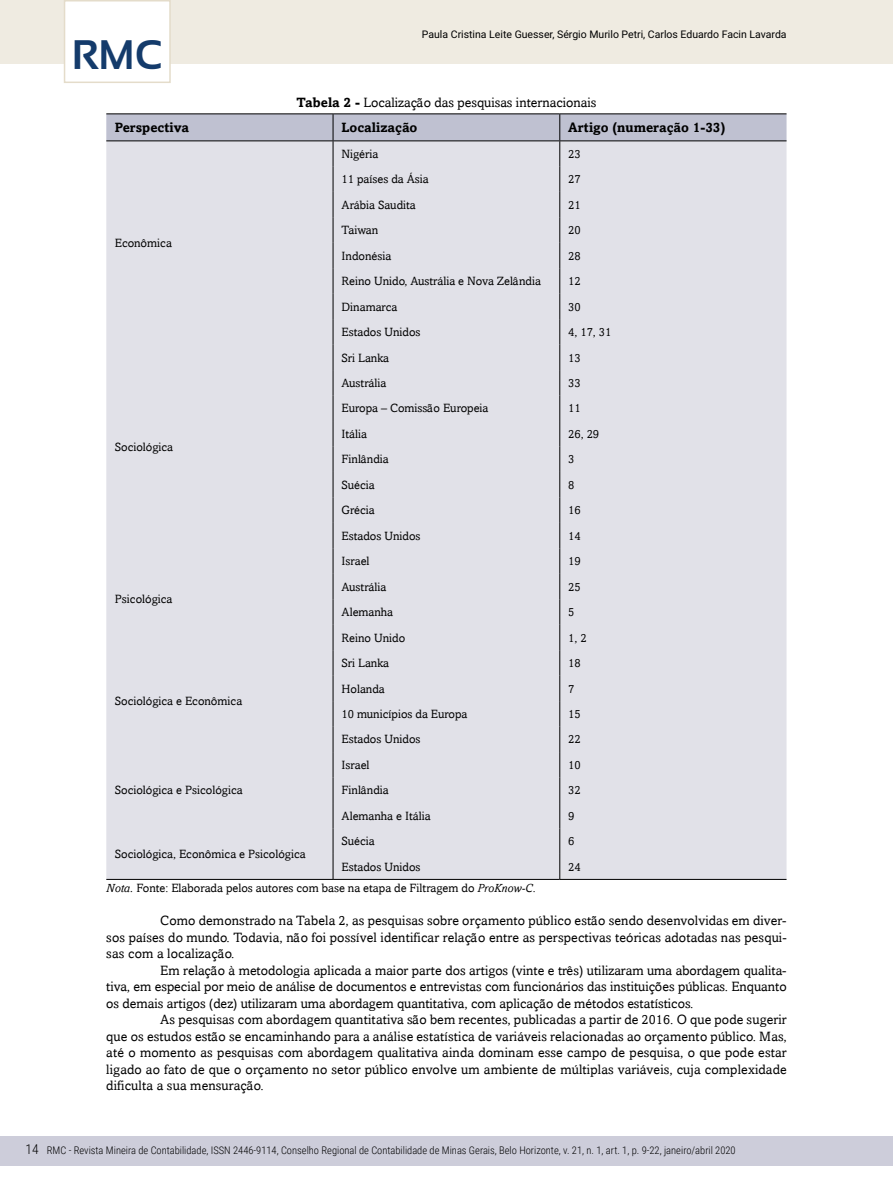
<style>
.page{position:relative;width:893px;height:1191px;background:#fff}
.page>*{position:absolute;margin:0;border:0;box-sizing:border-box;transform-origin:0 0}
.t1{font:700 41.25px "Sansation";color:#143b6b}
.t2{font:13.5px "Amasis";letter-spacing:.01em;color:#000}
.t3{font:700 13.5px "Amasis";color:#000}
.t4{font:300 13.5px "Roboto Condensed";color:#000}
.t5{font:12px "Amasis";color:#000}
.t6{font:300 10.5px "Roboto Condensed";color:#000}
.t7{font:10.5px "Roboto";color:#000}
.s1{font-weight:700}
.s2{font-style:italic}
</style>
<div class="page">
<div style="left:0;top:1135px;width:893px;height:30px;background:#cdcdda"></div>
<div style="left:0;top:0;width:893px;height:64px;background:#efebe1"></div>
<div style="left:64px;top:0;width:107px;height:83px;background:#fff;border:2px solid #e4dcca"></div>
<hr style="left:560px;top:879px;width:226px;height:1px;background:#000">
<hr style="left:333px;top:879px;width:227px;height:1px;background:#000">
<hr style="left:106px;top:879px;width:227px;height:1px;background:#000">
<hr style="left:333px;top:113px;width:227px;height:1px;background:#000">
<hr style="left:106px;top:113px;width:227px;height:1px;background:#000">
<hr style="left:560px;top:113px;width:226px;height:1px;background:#000">
<div style="left:106px;top:114px;width:680px;height:765px;background:#e1e1e8"></div>
<hr style="left:560px;top:140px;width:226px;height:1px;background:#000">
<h1 class="t1" style="left:72px;top:32px;width:92px">RMC</h1>
<p class="t7" style="left:422px;top:27px;width:366px">Paula Cristina Leite Guesser, Sérgio Murilo Petri, Carlos Eduardo Facin Lavarda</p>
<p class="t2" style="left:296px;top:95px;width:302px"><span class="s1">Tabela 2 -</span> Localização das pesquisas internacionais</p>
<p class="t3" style="left:115px;top:119px;width:76px">Perspectiva</p>
<p class="t3" style="left:342px;top:119px;width:77px">Localização</p>
<p class="t3" style="left:568px;top:119px;width:159px">Artigo (numeração 1-33)</p>
<p class="t5" style="left:115px;top:236px;width:59px">Econômica</p>
<p class="t5" style="left:115px;top:439px;width:60px">Sociológica</p>
<p class="t5" style="left:115px;top:592px;width:59px">Psicológica</p>
<p class="t5" style="left:115px;top:694px;width:129px">Sociológica e Econômica</p>
<p class="t5" style="left:115px;top:783px;width:129px">Sociológica e Psicológica</p>
<p class="t5" style="left:342px;top:147px;width:38px">Nigéria</p>
<p class="t5" style="left:568px;top:147px;width:14px">23</p>
<p class="t5" style="left:342px;top:172px;width:89px">11 países da Ásia</p>
<p class="t5" style="left:568px;top:172px;width:14px">27</p>
<p class="t5" style="left:342px;top:198px;width:76px">Arábia Saudita</p>
<p class="t5" style="left:568px;top:198px;width:14px">21</p>
<p class="t5" style="left:342px;top:223px;width:38px">Taiwan</p>
<p class="t5" style="left:568px;top:223px;width:14px">20</p>
<p class="t5" style="left:342px;top:249px;width:51px">Indonésia</p>
<p class="t5" style="left:568px;top:249px;width:14px">28</p>
<p class="t5" style="left:342px;top:274px;width:201px">Reino Unido, Austrália e Nova Zelândia</p>
<p class="t5" style="left:568px;top:274px;width:14px">12</p>
<p class="t5" style="left:342px;top:299px;width:57px">Dinamarca</p>
<p class="t5" style="left:568px;top:299px;width:14px">30</p>
<p class="t5" style="left:342px;top:325px;width:81px">Estados Unidos</p>
<p class="t5" style="left:568px;top:325px;width:45px">4, 17, 31</p>
<p class="t5" style="left:342px;top:350px;width:49px">Sri Lanka</p>
<p class="t5" style="left:568px;top:350px;width:14px">13</p>
<p class="t5" style="left:342px;top:376px;width:46px">Austrália</p>
<p class="t5" style="left:568px;top:376px;width:14px">33</p>
<p class="t5" style="left:342px;top:401px;width:148px">Europa – Comissão Europeia</p>
<p class="t5" style="left:568px;top:401px;width:14px">11</p>
<p class="t5" style="left:342px;top:427px;width:27px">Itália</p>
<p class="t5" style="left:568px;top:427px;width:32px">26, 29</p>
<p class="t5" style="left:342px;top:452px;width:49px">Finlândia</p>
<p class="t5" style="left:568px;top:452px;width:8px">3</p>
<p class="t5" style="left:342px;top:478px;width:35px">Suécia</p>
<p class="t5" style="left:568px;top:478px;width:8px">8</p>
<p class="t5" style="left:342px;top:503px;width:35px">Grécia</p>
<p class="t5" style="left:568px;top:503px;width:14px">16</p>
<p class="t5" style="left:342px;top:529px;width:81px">Estados Unidos</p>
<p class="t5" style="left:568px;top:529px;width:14px">14</p>
<p class="t5" style="left:342px;top:554px;width:30px">Israel</p>
<p class="t5" style="left:568px;top:554px;width:14px">19</p>
<p class="t5" style="left:342px;top:579px;width:46px">Austrália</p>
<p class="t5" style="left:568px;top:579px;width:14px">25</p>
<p class="t5" style="left:342px;top:605px;width:53px">Alemanha</p>
<p class="t5" style="left:568px;top:605px;width:8px">5</p>
<p class="t5" style="left:342px;top:630px;width:65px">Reino Unido</p>
<p class="t5" style="left:568px;top:630px;width:20px">1, 2</p>
<p class="t5" style="left:342px;top:656px;width:49px">Sri Lanka</p>
<p class="t5" style="left:568px;top:656px;width:14px">18</p>
<p class="t5" style="left:342px;top:681px;width:45px">Holanda</p>
<p class="t5" style="left:568px;top:681px;width:8px">7</p>
<p class="t5" style="left:342px;top:707px;width:127px">10 municípios da Europa</p>
<p class="t5" style="left:568px;top:707px;width:14px">15</p>
<p class="t5" style="left:342px;top:732px;width:81px">Estados Unidos</p>
<p class="t5" style="left:568px;top:732px;width:14px">22</p>
<p class="t5" style="left:342px;top:758px;width:30px">Israel</p>
<p class="t5" style="left:568px;top:758px;width:14px">10</p>
<p class="t5" style="left:342px;top:783px;width:49px">Finlândia</p>
<p class="t5" style="left:568px;top:783px;width:14px">32</p>
<p class="t5" style="left:342px;top:809px;width:91px">Alemanha e Itália</p>
<p class="t5" style="left:568px;top:809px;width:8px">9</p>
<p class="t5" style="left:342px;top:834px;width:35px">Suécia</p>
<p class="t5" style="left:568px;top:834px;width:8px">6</p>
<p class="t5" style="left:342px;top:859px;width:81px">Estados Unidos</p>
<p class="t5" style="left:568px;top:859px;width:14px">24</p>
<p class="t5" style="left:106px;top:881px;width:431px"><span class="s2">Nota.</span> Fonte: Elaborada pelos autores com base na etapa de Filtragem do <span class="s2">ProKnow-C</span>.</p>
<p class="t2" style="left:160px;top:913px;width:628px">Como demonstrado na Tabela 2, as pesquisas sobre orçamento público estão sendo desenvolvidas em diver-</p>
<p class="t2" style="left:106px;top:929px;width:682px">sos países do mundo. Todavia, não foi possível identificar relação entre as perspectivas teóricas adotadas nas pesqui-</p>
<p class="t2" style="left:106px;top:946px;width:130px">sas com a localização.</p>
<p class="t2" style="left:160px;top:962px;width:628px">Em relação à metodologia aplicada a maior parte dos artigos (vinte e três) utilizaram uma abordagem qualita-</p>
<p class="t2" style="left:106px;top:979px;width:682px">tiva, em especial por meio de análise de documentos e entrevistas com funcionários das instituições públicas. Enquanto</p>
<p class="t2" style="left:106px;top:995px;width:589px">os demais artigos (dez) utilizaram uma abordagem quantitativa, com aplicação de métodos estatísticos.</p>
<p class="t2" style="left:160px;top:1012px;width:628px">As pesquisas com abordagem quantitativa são bem recentes, publicadas a partir de 2016. O que pode sugerir</p>
<p class="t2" style="left:106px;top:1028px;width:682px">que os estudos estão se encaminhando para a análise estatística de variáveis relacionadas ao orçamento público. Mas,</p>
<p class="t2" style="left:106px;top:1045px;width:682px">até o momento as pesquisas com abordagem qualitativa ainda dominam esse campo de pesquisa, o que pode estar</p>
<p class="t2" style="left:106px;top:1061px;width:682px">ligado ao fato de que o orçamento no setor público envolve um ambiente de múltiplas variáveis, cuja complexidade</p>
<p class="t2" style="left:106px;top:1078px;width:159px">dificulta a sua mensuração.</p>
<p class="t5" style="left:115px;top:847px;width:192px">Sociológica, Econômica e Psicológica</p>
<p class="t4" style="left:26px;top:1140px;width:15px">14</p>
<p class="t6" style="left:47px;top:1143px;width:690px">RMC - Revista Mineira de Contabilidade, ISSN 2446-9114, Conselho Regional de Contabilidade de Minas Gerais, Belo Horizonte, v. 21, n. 1, art. 1, p. 9-22, janeiro/abril 2020</p>
</div>
